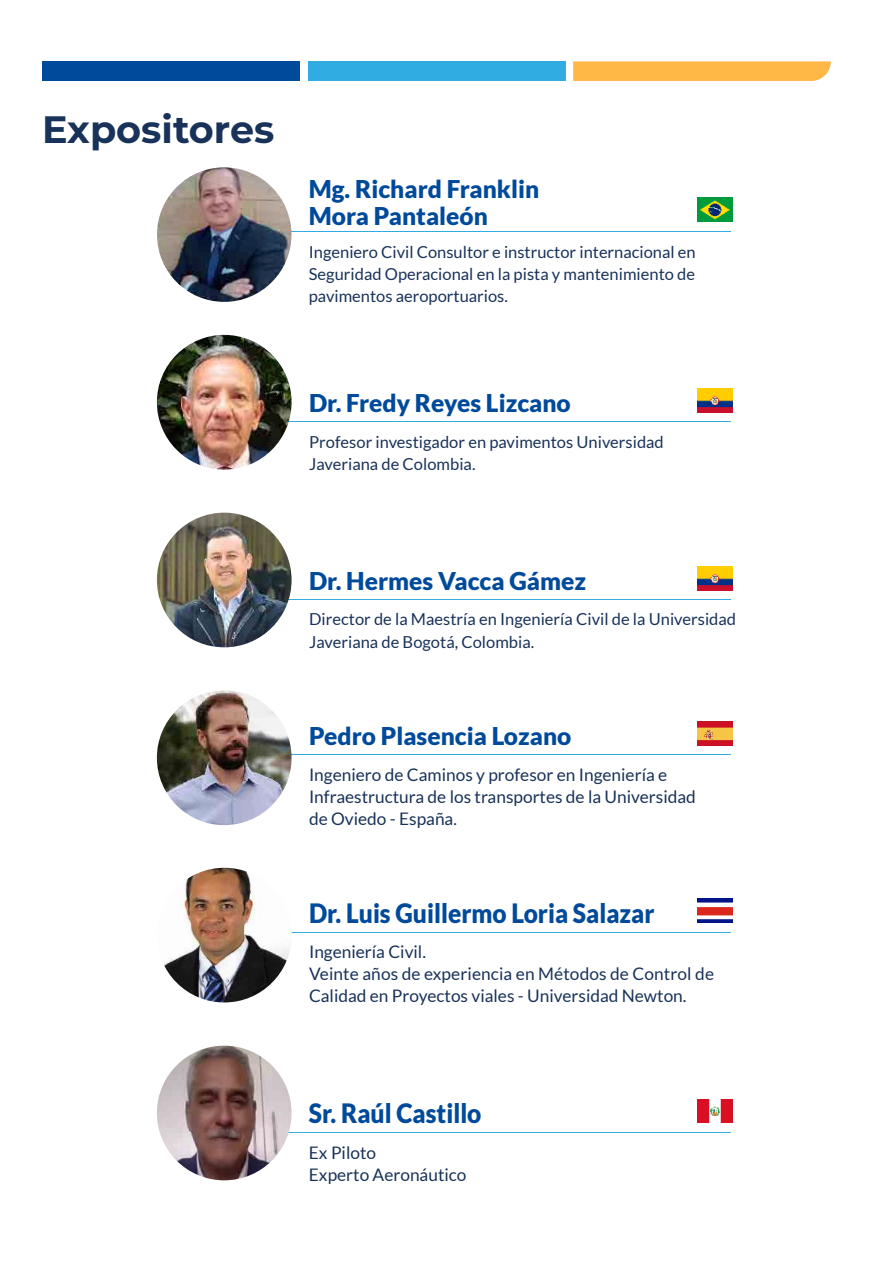
<style>
.page{position:relative;width:893px;height:1263px;background:#fff}
.page>*{position:absolute;margin:0;border:0;box-sizing:border-box;transform-origin:0 0}
.t1{font:700 38.1px "Montserrat";color:#193259}
.t2{font:900 26.7px "Lato";color:#004a9b;scale:.92 1}
.t3{font:900 24.45px/27px "Lato";color:#004a9b}
.t4{font:17.25px/22px "Lato";color:#193259}
.t5{font:16.5px/22px "Lato";color:#193259}
.s1{font-size:16.5px}
</style>
<div class="page">
<div style="left:42px;top:61px;width:258px;height:20px;background:#004a9b"></div>
<div style="left:309px;top:61px;width:257px;height:20px;background:#30ace2"></div>
<svg style="left:573px;top:61px;width:258px;height:20px;background:#ffba4c"></svg>
<img style="left:697px;top:198px;width:36px;height:23px">
<img style="left:697px;top:722px;width:36px;height:23px">
<img style="left:697px;top:899px;width:36px;height:23px">
<hr style="left:283px;top:231px;width:447px;height:1px;background:#30ace2">
<img style="left:157px;top:167px;width:134px;height:135px">
<img style="left:697px;top:388px;width:36px;height:24px">
<hr style="left:283px;top:421px;width:448px;height:1px;background:#30ace2">
<img style="left:157px;top:335px;width:135px;height:135px;border-radius:67px">
<img style="left:697px;top:566px;width:36px;height:24px">
<hr style="left:283px;top:599px;width:448px;height:1px;background:#30ace2">
<hr style="left:283px;top:754px;width:448px;height:1px;background:#30ace2">
<img style="left:157px;top:690px;width:135px;height:135px;border-radius:67px">
<hr style="left:283px;top:932px;width:448px;height:1px;background:#30ace2">
<img style="left:157px;top:868px;width:135px;height:134px;border-radius:67px">
<hr style="left:283px;top:1132px;width:448px;height:1px;background:#30ace2">
<img style="left:697px;top:1099px;width:36px;height:24px">
<img style="left:157px;top:1046px;width:135px;height:134px;border-radius:67px">
<img style="left:157px;top:513px;width:135px;height:134px;border-radius:67px">
<h1 class="t1" style="left:42px;top:102px;width:234px">Expositores</h1>
<h3 class="t3" style="left:309px;top:175px;width:232px">Mg. Richard Franklin<br>Mora Pantaleón</h3>
<p class="t5" style="left:309px;top:241px;width:388px;text-align:justify">Ingeniero Civil Consultor e instructor internacional en Seguridad Operacional en la pista y mantenimiento de pavimentos aeroportuarios.</p>
<h3 class="t3" style="left:309px;top:389px;width:263px">Dr. Fredy Reyes Lizcano</h3>
<p class="t5" style="left:309px;top:431px;width:356px">Profesor investigador en pavimentos Universidad<br>Javeriana de Colombia.</p>
<h3 class="t3" style="left:309px;top:567px;width:279px">Dr. Hermes Vacca Gámez</h3>
<p class="t5" style="left:309px;top:608px;width:428px">Director de la Maestría en Ingeniería Civil de la Universidad<br>Javeriana de Bogotá, Colombia.</p>
<h3 class="t3" style="left:309px;top:722px;width:264px">Pedro Plasencia Lozano</h3>
<p class="t4" style="left:309px;top:763px;width:388px">Ingeniero de Caminos y profesor en Ingeniería e<br>Infraestructura de los transportes de la Universidad de Oviedo - España<span class="s1">.</span></p>
<h2 class="t2" style="left:309px;top:897px;width:377px">Dr. Luis Guillermo Loria Salazar</h2>
<p class="t4" style="left:309px;top:941px;width:407px">Ingeniería Civil.<br>Veinte años de experiencia en Métodos de Control de<br>Calidad en Proyectos viales - Universidad Newton.</p>
<h2 class="t2" style="left:309px;top:1098px;width:189px">Sr. Raúl Castillo</h2>
<p class="t4" style="left:309px;top:1141px;width:159px">Ex Piloto<br>Experto Aeronáutico</p>
</div>
